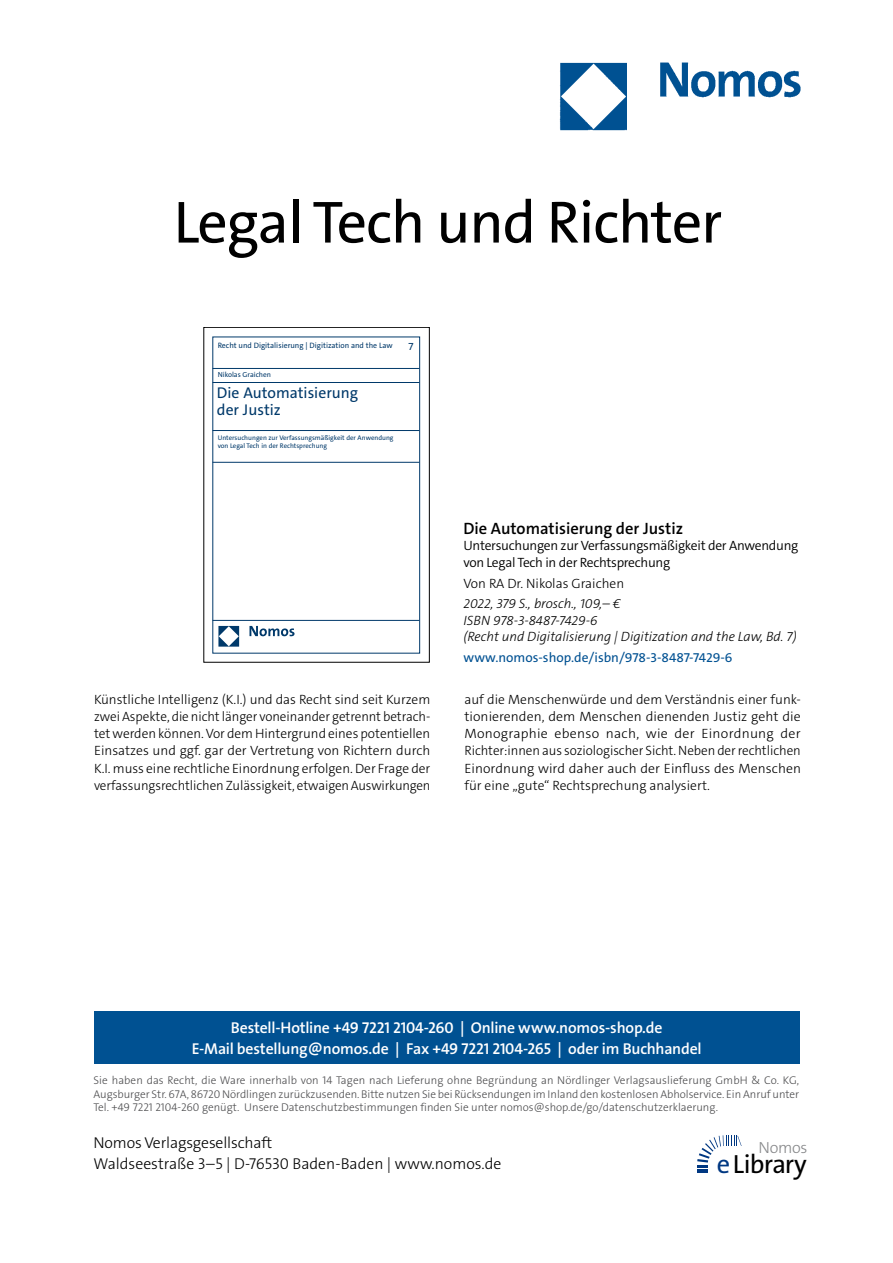
<style>
.page{position:relative;width:893px;height:1263px;background:#fff}
.page>*{position:absolute;margin:0;border:0;box-sizing:border-box;transform-origin:0 0}
._000_Headline{font:60px "The Sans Os F";letter-spacing:-.02em;color:#000}
.t1{font:26.4px "The Sans Os F";letter-spacing:-.03em;color:#000}
._001_Buchtitel{font:600 16.5px "The Sans C5";color:#000}
.t2{font:300 16.2px "The Sans Os F";letter-spacing:-.02em;color:#87888a}
.t3{font:600 15.75px/21px "The Sans Os F";letter-spacing:-.01em;color:#fff;text-align:center}
.t4{font:300 15.75px/21px "The Sans Os F";color:#000}
.t5{font:15.6px/16.6px "The Sans C5";color:#00396a}
._005_Fließtext{font:300 13.5px/17.2px "The Sans C5";letter-spacing:-.005em;color:#000;text-align:justify}
._004_Bibilo{font:italic 300 13.5px/16.5px "The Sans C5";color:#000}
._002_Untertitel{font:300 13.5px/16.5px "The Sans C5";letter-spacing:-.02em;color:#000}
.www_link{font:13.5px "The Sans C5";color:#005192}
._003_Autor{font:300 13.5px "The Sans C5";color:#000}
.t6{font:300 11.25px/13.5px "The Sans Os F";color:#4b4b4d;text-align:justify}
.t7{font:10.35px "The Sans C5";color:#00396a}
.t8{font:7.8px "The Sans C5";color:#00396a}
.t9{font:7.35px "The Sans C5";color:#00396a}
.t10{font:6.75px/8.1px "The Sans C5";color:#00396a}
.s1{color:#003882}
</style>
<div class="page">
<img style="left:559px;top:62px;width:242px;height:69px">
<div style="left:94px;top:1011px;width:705px;height:52px;background:#005192"></div>
<svg style="left:697px;top:1135px;width:45px;height:38px"></svg>
<div style="left:204px;top:327px;width:226px;height:335px;border:1px solid #000"></div>
<div style="left:213px;top:337px;width:207px;height:316px;border:1px solid #00396a"></div>
<hr style="left:213px;top:368px;width:206px;height:1px;background:#00396a">
<hr style="left:213px;top:430px;width:206px;height:1px;background:#00396a">
<hr style="left:213px;top:462px;width:206px;height:1px;background:#00396a">
<hr style="left:213px;top:620px;width:206px;height:1px;background:#00396a">
<svg style="left:249px;top:626px;width:46px;height:10px"></svg>
<svg style="left:218px;top:626px;width:21px;height:21px"></svg>
<hr style="left:213px;top:382px;width:206px;height:1px;background:#00396a">
<p class="_000_Headline" style="left:174px;top:184px;width:550px">Legal Tech und Richter</p>
<p class="t8" style="left:218px;top:341px;width:176px">Recht und Digitalisierung | Digitization and the Law</p>
<p class="t7" style="left:408px;top:340px;width:7px">7</p>
<p class="t9" style="left:218px;top:370px;width:55px">Nikolas Graichen</p>
<p class="t5" style="left:217px;top:385px;width:143px">Die Automatisierung der Justiz</p>
<p class="t10" style="left:218px;top:434px;width:177px">Untersuchungen zur Verfassungsmäßigkeit der Anwendung von Legal Tech in der Rechtsprechung</p>
<p class="_001_Buchtitel" style="left:463px;top:518px;width:221px">Die Automatisierung der Justiz</p>
<p class="_002_Untertitel" style="left:463px;top:538px;width:336px">Untersuchungen zur Verfassungsmäßigkeit der Anwendung von Legal Tech in der Rechtsprechung</p>
<p class="_003_Autor" style="left:463px;top:574px;width:162px">Von RA Dr. Nikolas Graichen</p>
<p class="_004_Bibilo" style="left:463px;top:596px;width:335px">2022, 379 S., brosch., 109,– €<br>ISBN 978-3-8487-7429-6<br>(Recht und Digitalisierung | Digitization and the Law, Bd. 7)</p>
<p class="www_link" style="left:463px;top:649px;width:271px">www.nomos-shop.de/isbn/978-3-8487-7429-6</p>
<p class="_005_Fließtext" style="left:94px;top:690px;width:338px">Künstliche Intelligenz (K.I.) und das Recht sind seit Kurzem zwei Aspekte, die nicht länger voneinander getrennt betrach&shy;tet werden können. Vor dem Hintergrund eines potentiellen Einsatzes und ggf. gar der Vertretung von Richtern durch K.I. muss eine rechtliche Einordnung erfolgen. Der Frage der verfassungsrechtlichen Zulässigkeit, etwaigen Auswirkungen</p>
<p class="_005_Fließtext" style="left:464px;top:690px;width:338px">auf die Menschenwürde und dem Verständnis einer funk&shy;tionierenden, dem Menschen dienenden Justiz geht die Monographie ebenso nach, wie der Einordnung der Richter:innen aus soziologischer Sicht. Neben der rechtlichen Einordnung wird daher auch der Einfluss des Menschen für eine „gute“ Rechtsprechung analysiert.</p>
<p class="t3" style="left:192px;top:1017px;width:511px">Bestell-Hotline +49 7221 2104-260 | Online www.nomos-shop.de<br>E-Mail bestellung@nomos.de | Fax +49 7221 2104-265 | oder im Buchhandel</p>
<p class="t6" style="left:94px;top:1074px;width:707px">Sie haben das Recht, die Ware innerhalb von 14 Tagen nach Lieferung ohne Begründung an Nördlinger Verlagsauslieferung GmbH &amp; Co. KG, Augsburger Str. 67A, 86720 Nördlingen zurückzusenden. Bitte nutzen Sie bei Rücksendungen im Inland den kostenlosen Abholservice. Ein Anruf unter Tel. +49 7221 2104-260 genügt. Unsere Datenschutzbestimmungen finden Sie unter nomos@shop.de/go/datenschutzerklaerung.</p>
<p class="t4" style="left:94px;top:1133px;width:409px">Nomos Verlagsgesellschaft<br>Waldseestraße 3–5 | D-76530 Baden-Baden | www.nomos.de</p>
<p class="t2" style="left:758px;top:1137px;width:51px">Nomos</p>
<h2 class="t1" style="left:717px;top:1147px;width:91px"><span class="s1">e</span>Library</h2>
</div>
